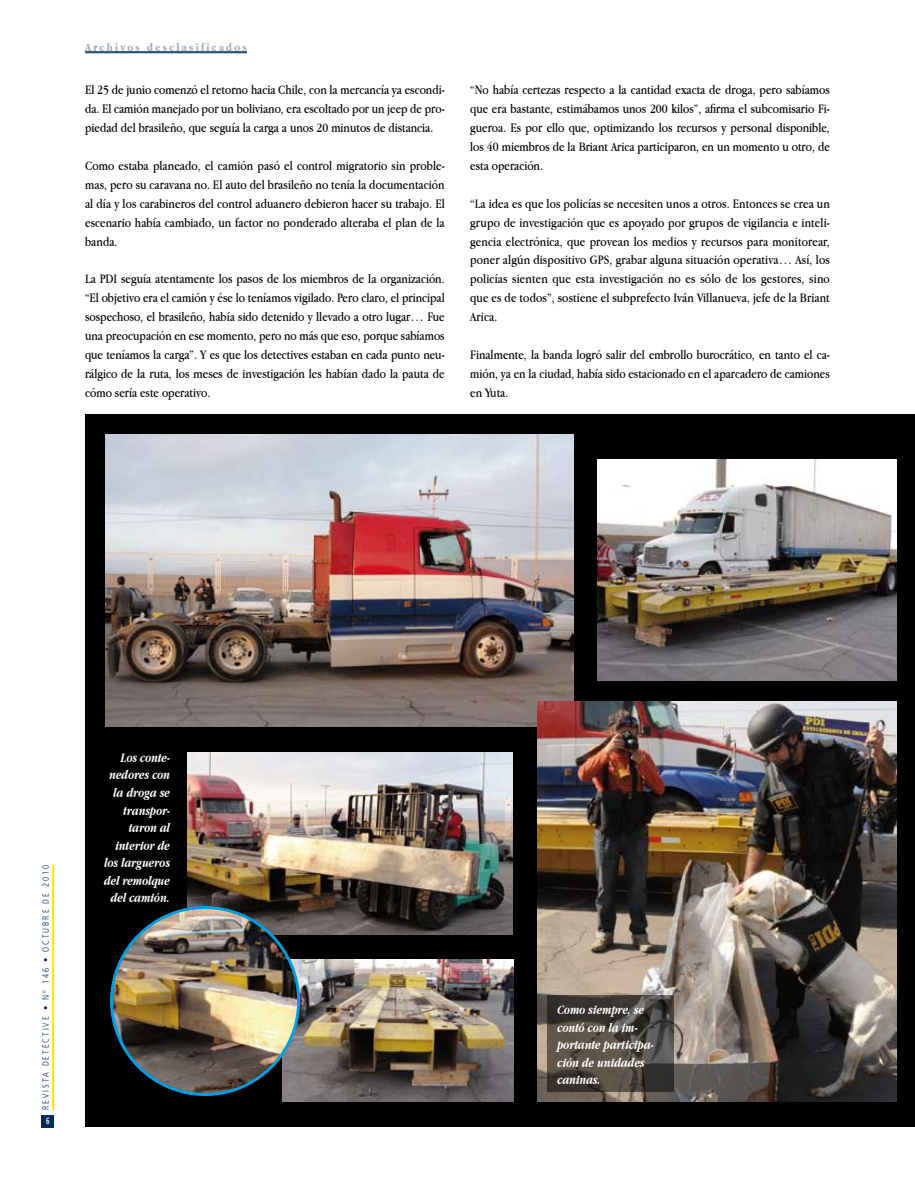
<style>
.page{position:relative;width:915px;height:1191px;background:#fff}
.page>*{position:absolute;margin:0;border:0;box-sizing:border-box;transform-origin:0 0}
.t1{font:13.5px/18.9px "Apple Garamond";color:#000;text-align:justify}
.t2{font:italic 700 13.5px/17.5px "Apple Garamond";color:#fff;scale:.95 1}
.t3{font:700 12px "Apple Garamond";letter-spacing:.185em;color:#99abbd}
.t4{font:300 condensed 9px "Frutiger LT Std";letter-spacing:.23em;color:#002c5a;scale:.95 1}
.t5{font:700 condensed 9px "Frutiger LT Std";color:#fff;scale:.75 1}
</style>
<div class="page">
<hr style="left:52px;top:864px;width:1px;height:246px;background:#ffdc00">
<hr style="left:53px;top:864px;width:1px;height:246px;background:#ffdc00">
<div style="left:42px;top:1115px;width:12px;height:12px;background:#002c5a"></div>
<div style="left:85px;top:415px;width:829px;height:711px;background:#000"></div>
<hr style="left:85px;top:51px;width:162px;height:1px;background:#002c5a">
<hr style="left:85px;top:52px;width:162px;height:1px;background:#002c5a">
<img style="left:105px;top:434px;width:468px;height:293px">
<img style="left:597px;top:460px;width:299px;height:220px">
<img style="left:282px;top:959px;width:231px;height:142px">
<img style="left:188px;top:752px;width:324px;height:182px">
<img style="left:537px;top:701px;width:359px;height:400px">
<img style="left:111px;top:907px;width:187px;height:187px;border-radius:93px">
<svg style="left:547px;top:995px;width:126px;height:96px;background:#4b453f"></svg>
<p class="t3" style="left:85px;top:40px;width:163px">Archivos desclasificados</p>
<p class="t1" style="left:85px;top:80px;width:361px">El 25 de junio comenzó el retorno hacia Chile, con la mercancía ya escondi&shy;da. El camión manejado por un boliviano, era escoltado por un jeep de pro&shy;piedad del brasileño, que seguía la carga a unos 20 minutos de distancia.</p>
<p class="t1" style="left:85px;top:156px;width:361px">Como estaba planeado, el camión pasó el control migratorio sin proble&shy;mas, pero su caravana no. El auto del brasileño no tenía la documentación al día y los carabineros del control aduanero debieron hacer su trabajo. El escenario había cambiado, un factor no ponderado alteraba el plan de la banda.</p>
<p class="t1" style="left:85px;top:269px;width:361px">La PDI seguía atentamente los pasos de los miembros de la organización. “El objetivo era el camión y ése lo teníamos vigilado. Pero claro, el principal sospechoso, el brasileño, había sido detenido y llevado a otro lugar… Fue una preocupación en ese momento, pero no más que eso, porque sabíamos que teníamos la carga”. Y es que los detectives estaban en cada punto neu&shy;rálgico de la ruta, los meses de investigación les habían dado la pauta de cómo sería este operativo.</p>
<p class="t1" style="left:470px;top:80px;width:361px">“No había certezas respecto a la cantidad exacta de droga, pero sabíamos que era bastante, estimábamos unos 200 kilos”, afirma el subcomisario Fi&shy;gueroa. Es por ello que, optimizando los recursos y personal disponible, los 40 miembros de la Briant Arica participaron, en un momento u otro, de esta operación.</p>
<p class="t1" style="left:470px;top:194px;width:361px">“La idea es que los policías se necesiten unos a otros. Entonces se crea un grupo de investigación que es apoyado por grupos de vigilancia e inteli&shy;gencia electrónica, que provean los medios y recursos para monitorear, poner algún dispositivo GPS, grabar alguna situación operativa… Así, los policías sienten que esta investigación no es sólo de los gestores, sino que es de todos”, sostiene el subprefecto Iván Villanueva, jefe de la Briant Arica.</p>
<p class="t1" style="left:470px;top:345px;width:361px">Finalmente, la banda logró salir del embrollo burocrático, en tanto el ca&shy;mión, ya en la ciudad, había sido estacionado en el aparcadero de camiones en Yuta.</p>
<p class="t4" style="left:41px;top:1110px;width:260px;rotate:-90deg">REVISTA DETECTIVE • Nº 146 • OCTUBRE DE 2010</p>
<p class="t5" style="left:46px;top:1115px;width:6px">6</p>
<p class="t2" style="left:104px;top:748px;width:71px;text-align:right">Los conte&shy;nedores con la droga se transpor&shy;taron al interior de los largueros del remolque del camión.</p>
<p class="t2" style="left:557px;top:1000px;width:103px">Como siempre, se contó con la im&shy;portante participa&shy;ción de unidades caninas.</p>
</div>
